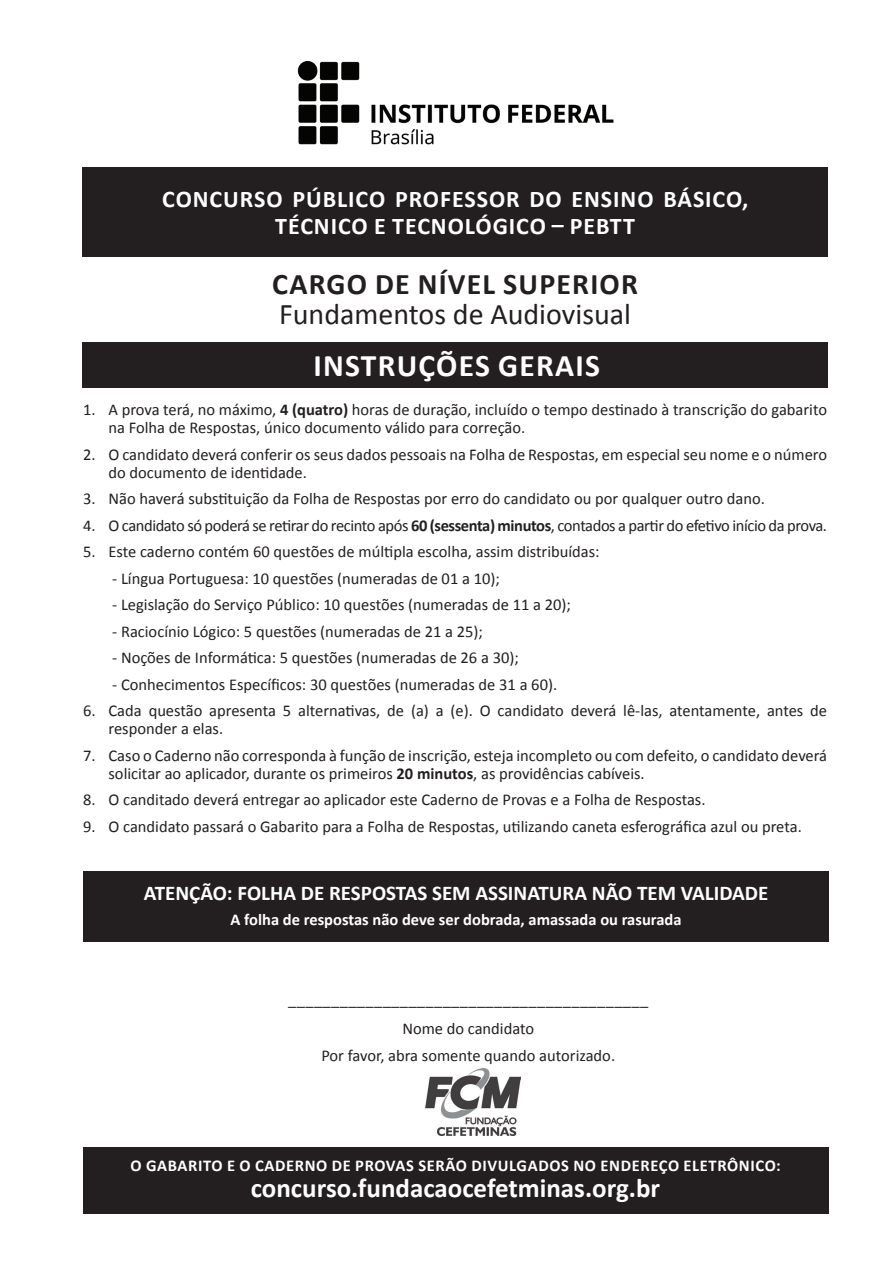
<style>
.page{position:relative;width:893px;height:1263px;background:#fff}
.page>*{position:absolute;margin:0;border:0;box-sizing:border-box;transform-origin:0 0}
.t1{font:700 31.5px "Calibri";letter-spacing:.04em;color:#fff}
.t2{font:30px "Calibri";color:#231f20}
.t3{font:700 30px "Calibri";letter-spacing:.04em;color:#231f20}
.t4{font:700 27px "Calibri";color:#fff}
.t5{font:700 24px/27px "Calibri";letter-spacing:.04em;color:#fff;text-align:center}
.t6{font:700 21px "Calibri";color:#fff}
.t7{font:16.5px/18px "Calibri";color:#231f20}
.t8{font:16.5px "Calibri";letter-spacing:-.025em;color:#231f20}
.t9{font:700 16.5px "Calibri";letter-spacing:.025em;color:#fff}
.t10{font:700 16.5px "Calibri";color:#fff}
.t11{font:16.5px "Humanist 777 BT Roman B";color:#231f20}
.s1{font-weight:700}
</style>
<div class="page">
<div style="left:84px;top:1146px;width:745px;height:67px;background:#231f20"></div>
<div style="left:82px;top:343px;width:746px;height:45px;background:#231f20"></div>
<div style="left:83px;top:871px;width:746px;height:70px;background:#231f20"></div>
<img style="left:426px;top:1069px;width:94px;height:67px">
<div style="left:82px;top:167px;width:746px;height:89px;background:#231f20"></div>
<img style="left:297px;top:61px;width:317px;height:84px">
<h3 class="t5" style="left:162px;top:185px;width:588px">CONCURSO PÚBLICO PROFESSOR DO ENSINO BÁSICO,<br>TÉCNICO E TECNOLÓGICO – PEBTT</h3>
<h2 class="t3" style="left:272px;top:264px;width:367px">CARGO DE nível SUPERIOR</h2>
<h2 class="t2" style="left:279px;top:295px;width:353px">Fundamentos de Audiovisual</h2>
<h1 class="t1" style="left:313px;top:346px;width:288px">INSTRUÇÕES GERAIS</h1>
<p class="t7" style="left:109px;top:401px;width:720px;text-indent:-26px">1. A prova terá, no máximo, <span class="s1">4 (quatro)</span> horas de duração, incluído o tempo destinado à transcrição do gabarito na Folha de Respostas, único documento válido para correção.</p>
<p class="t7" style="left:109px;top:445px;width:720px;text-indent:-26px">2. O candidato deverá conferir os seus dados pessoais na Folha de Respostas, em especial seu nome e o número do documento de identidade.</p>
<p class="t7" style="left:83px;top:490px;width:683px">3. Não haverá substituição da Folha de Respostas por erro do candidato ou por qualquer outro dano.</p>
<p class="t8" style="left:83px;top:515px;width:746px">4. O candidato só poderá se retirar do recinto após <span class="s1">60 (sessenta) minutos</span>, contados a partir do efetivo início da prova.</p>
<p class="t7" style="left:83px;top:543px;width:518px">5. Este caderno contém 60 questões de múltipla escolha, assim distribuídas:</p>
<p class="t7" style="left:112px;top:569px;width:389px">- Língua Portuguesa: 10 questões (numeradas de 01 a 10);</p>
<p class="t7" style="left:112px;top:596px;width:460px">- Legislação do Serviço Público: 10 questões (numeradas de 11 a 20);</p>
<p class="t7" style="left:112px;top:622px;width:372px">- Raciocínio Lógico: 5 questões (numeradas de 21 a 25);</p>
<p class="t7" style="left:112px;top:649px;width:408px">- Noções de Informática: 5 questões (numeradas de 26 a 30);</p>
<p class="t7" style="left:112px;top:675px;width:446px">- Conhecimentos Específicos: 30 questões (numeradas de 31 a 60).</p>
<p class="t7" style="left:109px;top:702px;width:720px;text-indent:-26px">6. Cada questão apresenta 5 alternativas, de (a) a (e). O candidato deverá lê-las, atentamente, antes de responder a elas.</p>
<p class="t7" style="left:109px;top:746px;width:720px;text-indent:-26px">7. Caso o Caderno não corresponda à função de inscrição, esteja incompleto ou com defeito, o candidato deverá solicitar ao aplicador, durante os primeiros <span class="s1">20 minutos</span>, as providências cabíveis.</p>
<p class="t7" style="left:83px;top:791px;width:624px">8. O canditado deverá entregar ao aplicador este Caderno de Provas e a Folha de Respostas.</p>
<p class="t7" style="left:83px;top:817px;width:720px">9. O candidato passará o Gabarito para a Folha de Respostas, utilizando caneta esferográfica azul ou preta.</p>
<p class="t6" style="left:144px;top:879px;width:626px">ATENÇÃO: FOLHA DE RESPOSTAS SEM ASSINATURA NÃO TEM VALIDADE</p>
<p class="t10" style="left:230px;top:909px;width:452px">A folha de respostas não deve ser dobrada, amassada ou rasurada</p>
<p class="t11" style="left:288px;top:988px;width:362px">__________________________________________</p>
<p class="t7" style="left:321px;top:1016px;width:295px;line-height:26.5px;text-align:center">Nome do candidato<br>Por favor, abra somente quando autorizado.</p>
<p class="t9" style="left:130px;top:1155px;width:652px">O GABARITO E O CADERNO DE PROVAS SERÃO DIVULGADOS NO ENDEREÇO ELETRÔNICO:</p>
<h3 class="t4" style="left:251px;top:1171px;width:411px">concurso.fundacaocefetminas.org.br</h3>
</div>
